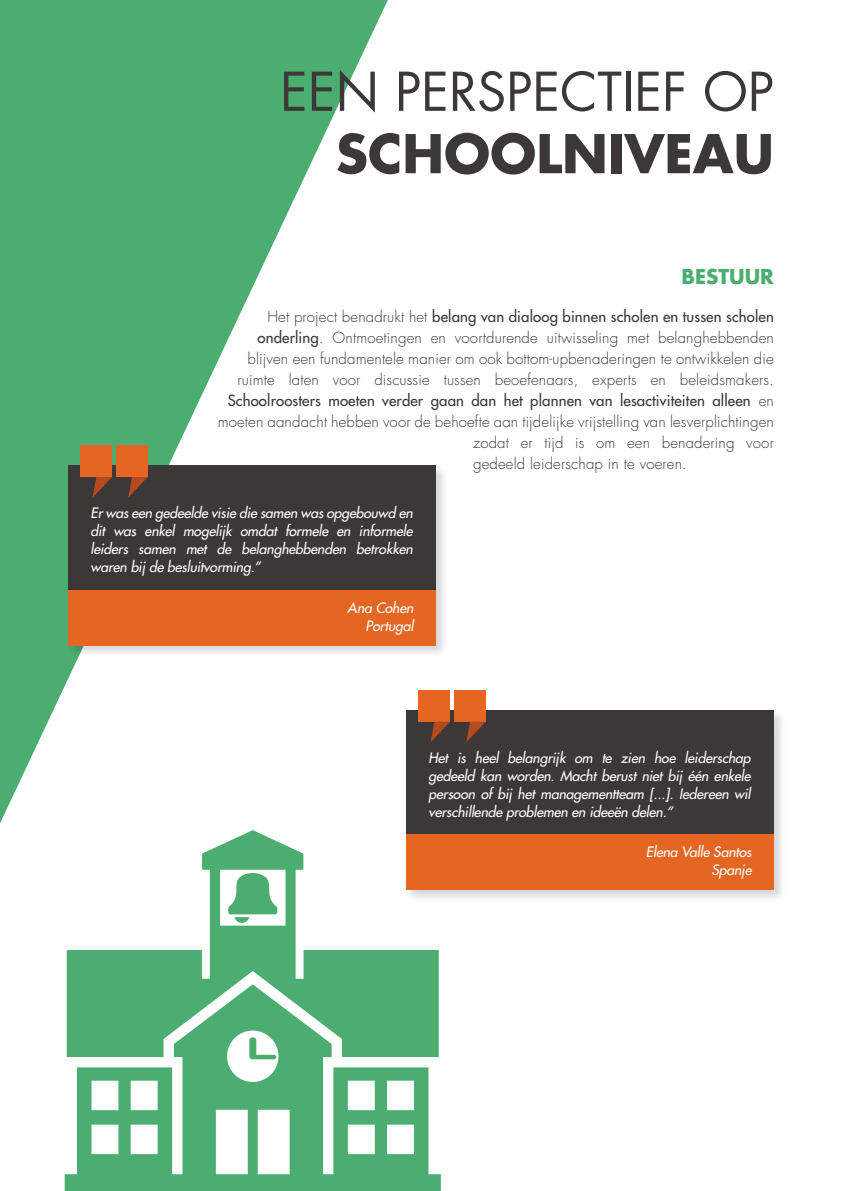
<style>
.page{position:relative;width:842px;height:1191px;background:#fff}
.page>*{position:absolute;margin:0;border:0;box-sizing:border-box;transform-origin:0 0}
.t1{font:52px "Futura X";color:#3b3837}
.t2{font:700 52px "Futura X";color:#3b3837}
.t3{font:700 20px "Futura X";color:#4bae70}
.t4{font:300 15px "Futura X";letter-spacing:.01em;color:#3b3837}
.t5{font:500 15px "Futura X";letter-spacing:.01em;color:#3b3837}
.t6{font:italic 500 14px/18px "Futura X";letter-spacing:-.01em;color:#fff;text-align:justify}
.s1{font-weight:300}
.s2{font-weight:500}
</style>
<div class="page">
<svg style="left:0;top:0;width:388px;height:823px;fill:#4bae70"></svg>
<svg style="left:65px;top:830px;width:376px;height:361px;fill:#4bae70"></svg>
<img style="left:1px;top:398px;width:443px;height:324px">
<div style="left:68px;top:465px;width:368px;height:127px;background:#3b3837"></div>
<div style="left:68px;top:590px;width:368px;height:55px;background:#e56523"></div>
<div style="left:81px;top:446px;width:31px;height:31px;background:#e56523"></div>
<svg style="left:92px;top:477px;width:20px;height:21px"></svg>
<div style="left:116px;top:446px;width:32px;height:31px;background:#e56523"></div>
<svg style="left:128px;top:477px;width:20px;height:21px"></svg>
<img style="left:339px;top:643px;width:443px;height:324px">
<div style="left:406px;top:710px;width:368px;height:127px;background:#3b3837"></div>
<div style="left:406px;top:835px;width:368px;height:55px;background:#e56523"></div>
<div style="left:419px;top:690px;width:31px;height:31px;background:#e56523"></div>
<svg style="left:430px;top:721px;width:20px;height:21px"></svg>
<div style="left:455px;top:690px;width:31px;height:31px;background:#e56523"></div>
<svg style="left:466px;top:721px;width:20px;height:21px"></svg>
<h1 class="t1" style="left:280px;top:58px;width:495px">EEN PERSPECTIEF OP</h1>
<h1 class="t2" style="left:336px;top:119px;width:439px">SCHOOLNIVEAU</h1>
<h2 class="t3" style="left:682px;top:263px;width:94px">BESTUUR</h2>
<p class="t5" style="left:267px;top:307px;width:508px"><span class="s1">Het project benadrukt het</span> belang van dialoog binnen scholen en tussen scholen</p>
<p class="t4" style="left:257px;top:329px;width:518px"><span class="s2">onderling</span>. Ontmoetingen en voortdurende uitwisseling met belanghebbenden</p>
<p class="t4" style="left:247px;top:350px;width:528px">blijven een fundamentele manier om ook bottom-upbenaderingen te ontwikkelen die</p>
<p class="t4" style="left:238px;top:371px;width:538px">ruimte laten voor discussie tussen beoefenaars, experts en beleidsmakers.</p>
<p class="t5" style="left:228px;top:391px;width:547px">Schoolroosters moeten verder gaan dan het plannen van lesactiviteiten alleen <span class="s1">en</span></p>
<p class="t4" style="left:218px;top:413px;width:558px">moeten aandacht hebben voor de behoefte aan tijdelijke vrijstelling van lesverplichtingen</p>
<p class="t4" style="left:473px;top:434px;width:302px">zodat er tijd is om een benadering voor</p>
<p class="t4" style="left:473px;top:455px;width:215px">gedeeld leiderschap in te voeren.</p>
<p class="t6" style="left:91px;top:504px;width:324px">Er was een gedeelde visie die samen was opgebouwd en dit was enkel mogelijk omdat formele en informele leiders samen met de belanghebbenden betrokken waren bij de besluitvorming.”</p>
<p class="t6" style="left:347px;top:599px;width:68px;text-align:right">Ana Cohen<br>Portugal</p>
<p class="t6" style="left:429px;top:748px;width:324px">Het is heel belangrijk om te zien hoe leiderschap gedeeld kan worden. Macht berust niet bij één enkele persoon of bij het managementteam [...]. Iedereen wil verschillende problemen en ideeën delen.”</p>
<p class="t6" style="left:646px;top:843px;width:107px;text-align:right">Elena Valle Santos<br>Spanje</p>
</div>
